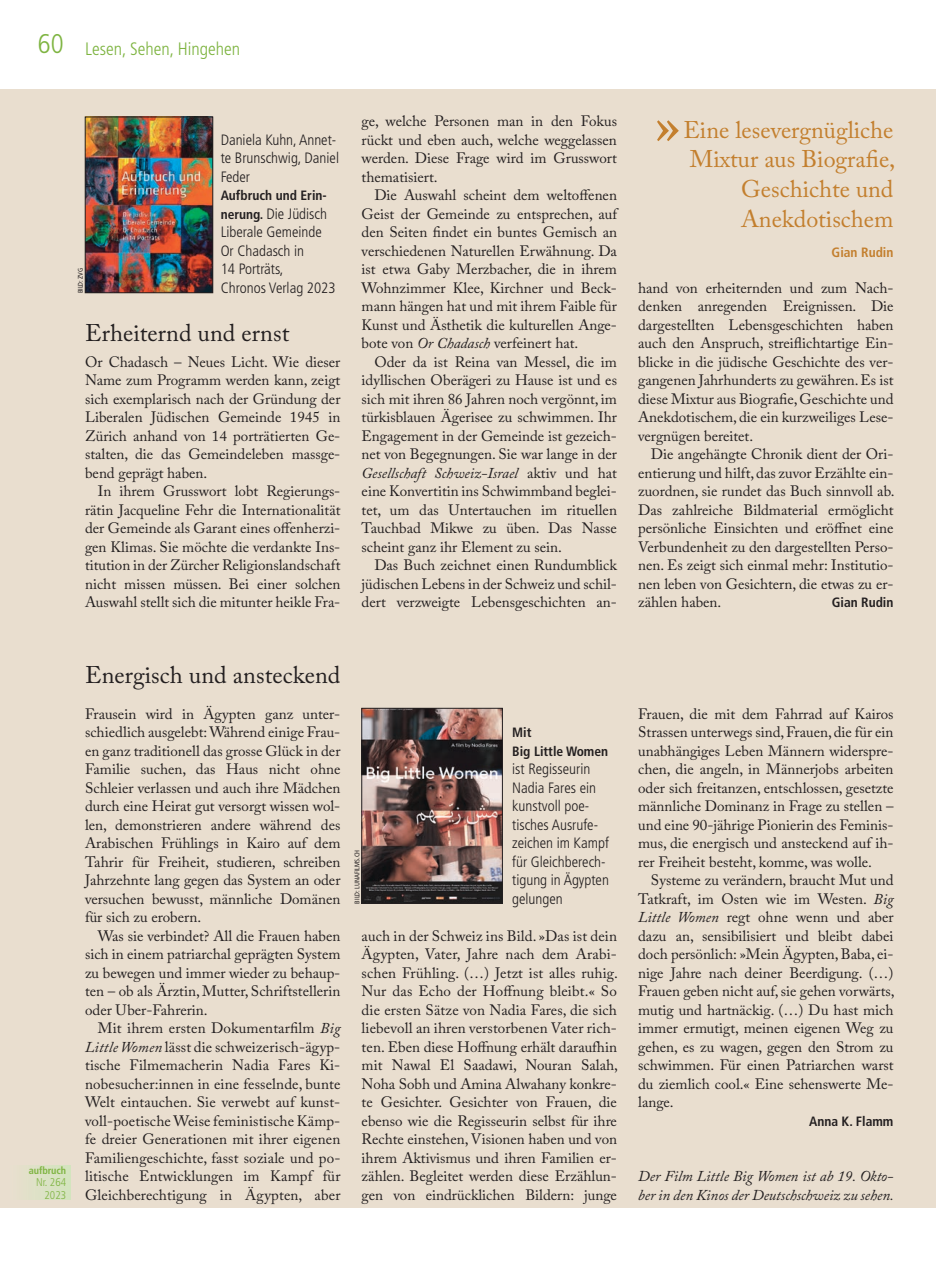
<style>
.page{position:relative;width:936px;height:1276px;background:#fff}
.page>*{position:absolute;margin:0;border:0;box-sizing:border-box;transform-origin:0 0}
.t1{font:62.4px "Adobe Caslon Pro";color:#c37f2e}
.t2{font:24px/29.7px "Adobe Caslon Pro";color:#c37f2e;text-align:right}
.t3{font:24px "Adobe Caslon Pro";letter-spacing:.005em;color:#231f20}
.t4{font:300 condensed 18px "Frutiger LT Std";color:#7eb441}
.t5{font:15px/18.5px "Adobe Caslon Pro";color:#231f20;text-align:justify}
.t6{font:300 condensed 15px/18.5px "Frutiger LT Std";color:#231f20}
.t7{font:italic 15px/18.5px "Adobe Caslon Pro";color:#231f20}
.t8{font:700 condensed 13.5px/18.5px "Frutiger LT Std";color:#231f20}
.t9{font:700 condensed 13.5px "Frutiger LT Std";color:#c37f2e}
.t10{font:300 condensed 11.25px/12.8px "Frutiger LT Std";color:#7eb441;text-align:right}
.t11{font:700 condensed 10.2px "Frutiger LT Std";letter-spacing:-.005em;color:#7eb441}
.t12{font:condensed 6.75px "Frutiger LT Std";color:#231f20}
.s1{font-size:27px}
.s2{font-weight:700;font-size:13.5px}
.s3{font-style:italic}
</style>
<div class="page">
<div style="left:0;top:89px;width:935px;height:1119px;background:#e9decf"></div>
<div style="left:11px;top:1165px;width:59px;height:34px;background:#dde2c6"></div>
<img style="left:363px;top:710px;width:137px;height:191px">
<div style="left:361px;top:708px;width:141px;height:195px;border:1px solid #231f20"></div>
<img style="left:87px;top:119px;width:124px;height:172px">
<div style="left:85px;top:117px;width:128px;height:176px;border:1px solid #231f20"></div>
<p class="t4" style="left:38px;top:38px;width:204px"><span class="s1">60</span> Lesen, Sehen, Hingehen</p>
<p class="t12" style="left:77px;top:293px;width:27px;rotate:-90deg">BILD: ZVG</p>
<p class="t6" style="left:221px;top:131px;width:120px">Daniela Kuhn, Annet&shy;te Brunschwig, Daniel<br>Feder</p>
<p class="t8" style="left:221px;top:186px;width:108px">Aufbruch und Erin-</p>
<p class="t6" style="left:221px;top:205px;width:116px"><span class="s2">nerung.</span> Die Jüdisch<br>Liberale Gemeinde<br>Or Chadasch in<br>14 Porträts,<br>Chronos Verlag 2023</p>
<h2 class="t3" style="left:85px;top:319px;width:206px">Erheiternd und ernst</h2>
<p class="t5" style="left:85px;top:352px;width:257px">Or Chadasch – Neues Licht. Wie dieser Name zum Programm werden kann, zeigt sich exemplarisch nach der Gründung der Liberalen Jüdischen Gemeinde 1945 in Zürich anhand von 14 porträtierten Ge&shy;stalten, die das Gemeindeleben massge&shy;bend geprägt haben.</p>
<p class="t5" style="left:85px;top:482px;width:257px;text-indent:13px">In ihrem Grusswort lobt Regierungs&shy;rätin Jacqueline Fehr die Internationalität der Gemeinde als Garant eines offenherzi&shy;gen Klimas. Sie möchte die verdankte Ins&shy;titution in der Zürcher Religionslandschaft nicht missen müssen. Bei einer solchen Auswahl stellt sich die mitunter heikle Fra-</p>
<p class="t5" style="left:361px;top:112px;width:257px">ge, welche Personen man in den Fokus rückt und eben auch, welche weggelassen werden. Diese Frage wird im Grusswort thematisiert.</p>
<p class="t5" style="left:361px;top:186px;width:257px;text-indent:13px">Die Auswahl scheint dem weltoffenen Geist der Gemeinde zu entsprechen, auf den Seiten findet ein buntes Gemisch an verschiedenen Naturellen Erwähnung. Da ist etwa Gaby Merzbacher, die in ihrem Wohnzimmer Klee, Kirchner und Beck&shy;mann hängen hat und mit ihrem Faible für Kunst und Ästhetik die kulturellen Ange&shy;bote von <span class="s3">Or Chadasch</span> verfeinert hat.</p>
<p class="t5" style="left:361px;top:352px;width:257px;text-indent:13px">Oder da ist Reina van Messel, die im idyllischen Oberägeri zu Hause ist und es sich mit ihren 86 Jahren noch vergönnt, im türkisblauen Ägerisee zu schwimmen. Ihr Engagement in der Gemeinde ist gezeich&shy;net von Begegnungen. Sie war lange in der <span class="s3">Gesellschaft Schweiz-Israel</span> aktiv und hat eine Konvertitin ins Schwimmband beglei&shy;tet, um das Untertauchen im rituellen Tauchbad Mikwe zu üben. Das Nasse scheint ganz ihr Element zu sein.</p>
<p class="t5" style="left:361px;top:556px;width:257px;text-indent:13px">Das Buch zeichnet einen Rundumblick jüdischen Lebens in der Schweiz und schil&shy;dert verzweigte Lebensgeschichten an-</p>
<h1 class="t1" style="left:654px;top:86px;width:27px">»</h1>
<h2 class="t2" style="left:683px;top:114px;width:213px">Eine lesevergnügliche<br>Mixtur aus Biografie,<br>Geschichte und<br>Anekdotischem</h2>
<p class="t9" style="left:831px;top:244px;width:63px">Gian Rudin</p>
<p class="t5" style="left:638px;top:278px;width:257px">hand von erheiternden und zum Nach&shy;denken anregenden Ereignissen. Die dargestellten Lebensgeschichten haben auch den Anspruch, streiflichtartige Ein&shy;blicke in die jüdische Geschichte des ver&shy;gangenen Jahrhunderts zu gewähren. Es ist diese Mixtur aus Biografie, Geschichte und Anekdotischem, die ein kurzweiliges Lese&shy;vergnügen bereitet.</p>
<p class="t5" style="left:638px;top:445px;width:258px;text-indent:13px">Die angehängte Chronik dient der Ori&shy;entierung und hilft, das zuvor Erzählte ein&shy;zuordnen, sie rundet das Buch sinnvoll ab.<br>Das zahlreiche Bildmaterial ermöglicht persönliche Einsichten und eröffnet eine Verbundenheit zu den dargestellten Perso&shy;nen. Es zeigt sich einmal mehr: Institutio&shy;nen leben von Gesichtern, die etwas zu er&shy;zählen haben.</p>
<p class="t8" style="left:831px;top:593px;width:63px">Gian Rudin</p>
<p class="t11" style="left:29px;top:1164px;width:39px">aufbruch</p>
<p class="t10" style="left:36px;top:1176px;width:31px">Nr. 264<br>2023</p>
<h2 class="t3" style="left:85px;top:661px;width:257px">Energisch und ansteckend</h2>
<p class="t5" style="left:85px;top:704px;width:257px">Frausein wird in Ägypten ganz unter&shy;schiedlich ausgelebt: Während einige Frau&shy;en ganz traditionell das grosse Glück in der Familie suchen, das Haus nicht ohne Schleier verlassen und auch ihre Mädchen durch eine Heirat gut versorgt wissen wol&shy;len, demonstrieren andere während des Arabischen Frühlings in Kairo auf dem Tahrir für Freiheit, studieren, schreiben Jahrzehnte lang gegen das System an oder versuchen bewusst, männliche Domänen für sich zu erobern.</p>
<p class="t5" style="left:85px;top:926px;width:257px;text-indent:13px">Was sie verbindet? All die Frauen haben sich in einem patriarchal geprägten System zu bewegen und immer wieder zu behaup&shy;ten – ob als Ärztin, Mutter, Schriftstellerin oder Uber-Fahrerin.</p>
<p class="t5" style="left:85px;top:1018px;width:257px;text-indent:13px">Mit ihrem ersten Dokumentarfilm <span class="s3">Big Little Women</span> lässt die schweizerisch-ägyp&shy;tische Filmemacherin Nadia Fares Ki&shy;nobesucher:innen in eine fesselnde, bunte Welt eintauchen. Sie verwebt auf kunst&shy;voll-poetische Weise feministische Kämp&shy;fe dreier Generationen mit ihrer eigenen Familiengeschichte, fasst soziale und po&shy;litische Entwicklungen im Kampf für Gleichberechtigung in Ägypten, aber</p>
<p class="t12" style="left:353px;top:903px;width:55px;rotate:-90deg">BILD: LUNAFILMS.CH</p>
<p class="t8" style="left:512px;top:723px;width:97px">Mit<br>Big Little Women</p>
<p class="t6" style="left:512px;top:760px;width:98px">ist Regisseurin<br>Nadia Fares ein kunstvoll poe&shy;tisches Ausrufe&shy;zeichen im Kampf für Gleichberech&shy;tigung in Ägypten gelungen</p>
<p class="t5" style="left:361px;top:926px;width:258px">auch in der Schweiz ins Bild. »Das ist dein Ägypten, Vater, Jahre nach dem Arabi&shy;schen Frühling. (…) Jetzt ist alles ruhig.<br>Nur das Echo der Hoffnung bleibt.« So die ersten Sätze von Nadia Fares, die sich liebevoll an ihren verstorbenen Vater rich&shy;ten. Eben diese Hoffnung erhält daraufhin mit Nawal El Saadawi, Nouran Salah, Noha Sobh und Amina Alwahany konkre&shy;te Gesichter. Gesichter von Frauen, die ebenso wie die Regisseurin selbst für ihre Rechte einstehen, Visionen haben und von ihrem Aktivismus und ihren Familien er&shy;zählen. Begleitet werden diese Erzählun&shy;gen von eindrücklichen Bildern: junge</p>
<p class="t5" style="left:638px;top:704px;width:257px">Frauen, die mit dem Fahrrad auf Kairos Strassen unterwegs sind, Frauen, die für ein unabhängiges Leben Männern widerspre&shy;chen, die angeln, in Männerjobs arbeiten oder sich freitanzen, entschlossen, gesetzte männliche Dominanz in Frage zu stellen – und eine 90-jährige Pionierin des Feminis&shy;mus, die energisch und ansteckend auf ih&shy;rer Freiheit besteht, komme, was wolle.</p>
<p class="t5" style="left:638px;top:870px;width:258px;text-indent:13px">Systeme zu verändern, braucht Mut und Tatkraft, im Osten wie im Westen. <span class="s3">Big Little Women</span> regt ohne wenn und aber dazu an, sensibilisiert und bleibt dabei doch persönlich: »Mein Ägypten, Baba, ei&shy;nige Jahre nach deiner Beerdigung. (…)<br>Frauen geben nicht auf, sie gehen vorwärts, mutig und hartnäckig. (…) Du hast mich immer ermutigt, meinen eigenen Weg zu gehen, es zu wagen, gegen den Strom zu schwimmen. Für einen Patriarchen warst du ziemlich cool.« Eine sehenswerte Me&shy;lange.</p>
<p class="t8" style="left:809px;top:1111px;width:86px">Anna K. Flamm</p>
<p class="t7" style="left:638px;top:1166px;width:257px">Der Film Little Big Women ist ab 19. Okto&shy;ber in den Kinos der Deutschschweiz zu sehen.</p>
</div>
